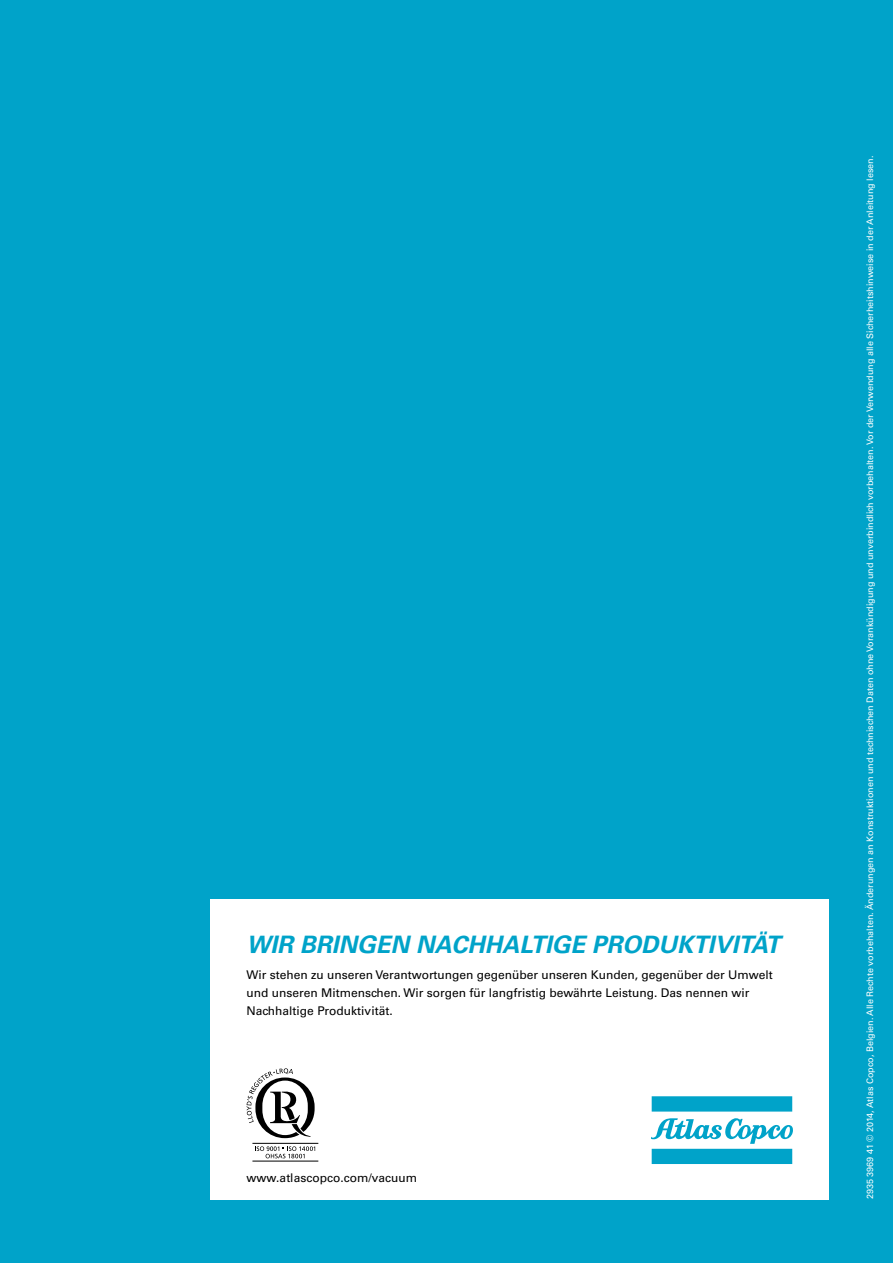
<style>
.page{position:relative;width:893px;height:1263px;background:#00a3c9}
.page>*{position:absolute;margin:0;border:0;box-sizing:border-box;transform-origin:0 0}
.t1{font:italic 700 24px "Univers LT Std";color:#00a3c9}
.t2{font:12px/18px "Univers LT Std";color:#000}
.t3{font:9px "Univers LT Std";color:#fff}
</style>
<div class="page">
<div style="left:210px;top:899px;width:619px;height:300px;background:#fff"></div>
<div style="left:652px;top:1096px;width:140px;height:15px;background:#00a3c9"></div>
<svg style="left:651px;top:1118px;width:142px;height:46px"></svg>
<svg style="left:247px;top:1068px;width:68px;height:70px"></svg>
<hr style="left:252px;top:1143px;width:66px;height:1px;background:#000">
<svg style="left:255px;top:1146px;width:60px;height:12px"></svg>
<hr style="left:252px;top:1161px;width:66px;height:1px;background:#000">
<h1 class="t1" style="left:247px;top:930px;width:535px">WIR BRINGEN NACHHALTIGE PRODUKTIVITÄT</h1>
<h2 class="t2" style="left:247px;top:966px;width:528px">Wir stehen zu unseren Verantwortungen gegenüber unseren Kunden, gegenüber der Umwelt und unseren Mitmenschen. Wir sorgen für langfristig bewährte Leistung. Das nennen wir<br>Nachhaltige Produktivität.</h2>
<h2 class="t2" style="left:247px;top:1169px;width:172px">www.atlascopco.com/vacuum</h2>
<p class="t3" style="left:865px;top:1199px;width:1045px;rotate:-90deg">2935 3969 41 © 2014, Atlas Copco, Belgien. Alle Rechte vorbehalten. Änderungen an Konstruktionen und technischen Daten ohne Vorankündigung und unverbindlich vorbehalten. Vor der Verwendung alle Sicherheitshinweise in der Anleitung lesen.</p>
</div>
